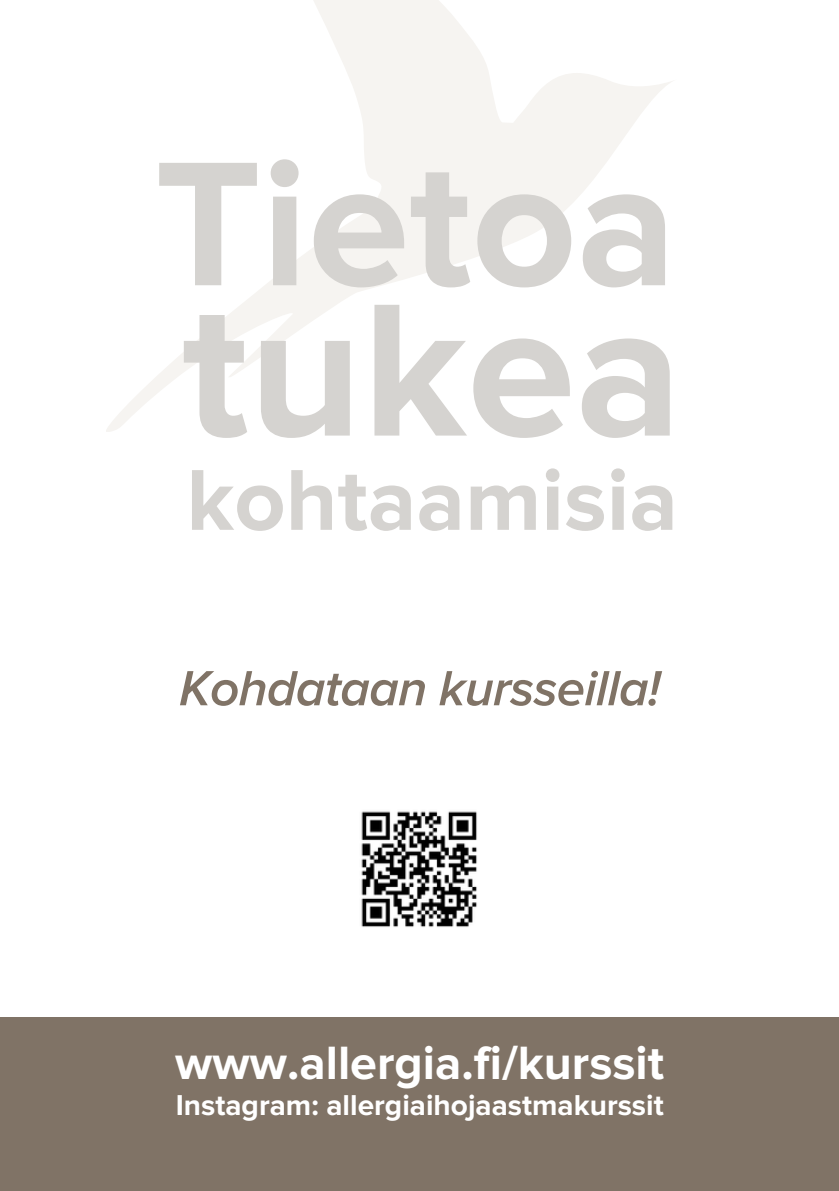
<style>
.page{position:relative;width:839px;height:1191px;background:#fff}
.page>*{position:absolute;margin:0;border:0;box-sizing:border-box;transform-origin:0 0}
.t1{font:700 196px "Proxima Nova";color:#d5d3d0}
.t2{font:700 183.6px "Proxima Nova";color:#d5d3d0}
.t3{font:700 89.6px "Proxima Nova";color:#d5d3d0}
.t4{font:italic 600 51.2px "Proxima Nova";letter-spacing:-.015em;color:#807366}
.t5{font:700 48.4px "Proxima Nova";color:#fff}
.t6{font:700 29.8px "Proxima Nova";color:#fff}
</style>
<div class="page">
<div style="left:0;top:1017px;width:838px;height:174px;background:#807366"></div>
<svg style="left:106px;top:0;width:566px;height:432px"></svg>
<img style="left:361px;top:811px;width:116px;height:116px">
<p class="t2" style="left:155px;top:116px;width:523px">Tietoa</p>
<h3 class="t1" style="left:182px;top:255px;width:501px">tukea</h3>
<p class="t3" style="left:186px;top:447px;width:493px">kohtaamisia</p>
<h2 class="t4" style="left:179px;top:658px;width:483px">Kohdataan kursseilla!</h2>
<h1 class="t5" style="left:175px;top:1034px;width:490px">www.allergia.fi/kurssit</h1>
<h1 class="t6" style="left:176px;top:1087px;width:489px">Instagram: allergiaihojaastmakurssit</h1>
</div>
